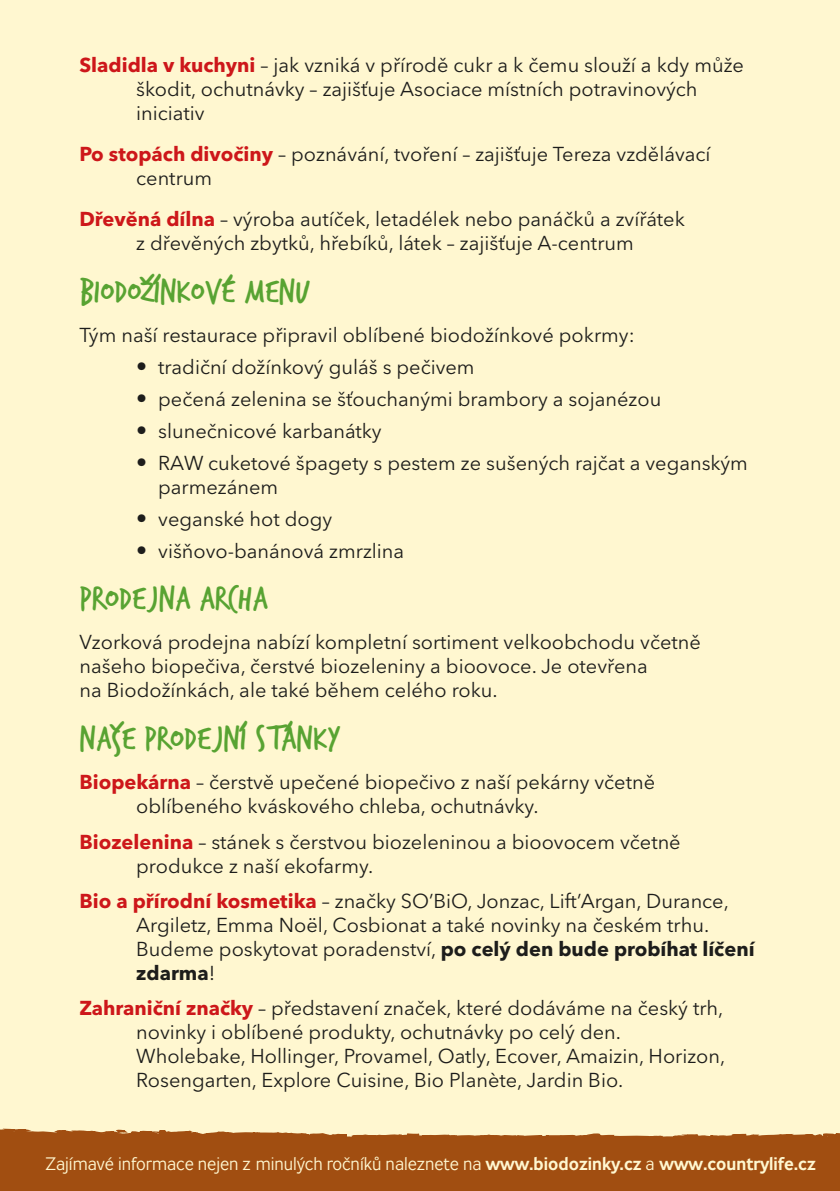
<style>
.page{position:relative;width:840px;height:1191px;background:#fff}
.page>*{position:absolute;margin:0;border:0;box-sizing:border-box;transform-origin:0 0}
.t1{font:36px "Country Script";color:#58a332}
.t2{font:20px/24px "Avenir Next LT Pro";color:#1d1d1b}
.t3{font:18px "Zeppelin 31";color:#fff7d0}
.s1{font-weight:700;color:#cd171a}
.s2{font-size:22px}
.s3{font-weight:700}
</style>
<div class="page">
<div style="left:0;top:0;width:839px;height:1191px;background:#fff7d0"></div>
<svg style="left:0;top:1130px;width:839px;height:15px"></svg>
<svg style="left:0;top:1128px;width:30px;height:6px"></svg>
<svg style="left:56px;top:1129px;width:144px;height:7px"></svg>
<svg style="left:308px;top:1132px;width:18px;height:5px"></svg>
<svg style="left:405px;top:1132px;width:18px;height:4px"></svg>
<svg style="left:491px;top:1134px;width:51px;height:5px"></svg>
<div style="left:0;top:1145px;width:839px;height:46px;background:#a14e11"></div>
<p class="t2" style="left:136px;top:53px;width:609px;text-indent:-57px"><span class="s1">Sladidla v kuchyni</span> – jak vzniká v přírodě cukr a k čemu slouží a kdy může škodit, ochutnávky – zajišťuje Asociace místních potravinových iniciativ</p>
<p class="t2" style="left:136px;top:142px;width:575px;text-indent:-57px"><span class="s1">Po stopách divočiny</span> – poznávání, tvoření – zajišťuje Tereza vzdělávací centrum</p>
<p class="t2" style="left:79px;top:207px;width:606px;text-align:center"><span class="s1">Dřevěná dílna</span> – výroba autíček, letadélek nebo panáčků a zvířátek z dřevěných zbytků, hřebíků, látek – zajišťuje A-centrum</p>
<h1 class="t1" style="left:79px;top:273px;width:232px">BIODOŽÍNKOVÉ MENU</h1>
<p class="t2" style="left:79px;top:323px;width:556px">Tým naší restaurace připravil oblíbené biodožínkové pokrmy:</p>
<p class="t2" style="left:136px;top:355px;width:340px"><span class="s2">•</span> tradiční dožínkový guláš s pečivem</p>
<p class="t2" style="left:136px;top:387px;width:526px"><span class="s2">•</span> pečená zelenina se šťouchanými brambory a sojanézou</p>
<p class="t2" style="left:136px;top:419px;width:247px"><span class="s2">•</span> slunečnicové karbanátky</p>
<p class="t2" style="left:158px;top:451px;width:591px;text-indent:-22px"><span class="s2">•</span> RAW cuketové špagety s pestem ze sušených rajčat a veganským parmezánem</p>
<p class="t2" style="left:136px;top:507px;width:197px"><span class="s2">•</span> veganské hot dogy</p>
<p class="t2" style="left:136px;top:539px;width:269px"><span class="s2">•</span> višňovo-banánová zmrzlina</p>
<h1 class="t1" style="left:79px;top:581px;width:190px">PRODEJNA ARCHA</h1>
<p class="t2" style="left:79px;top:630px;width:622px">Vzorková prodejna nabízí kompletní sortiment velkoobchodu včetně našeho biopečiva, čerstvé biozeleniny a bioovoce. Je otevřena<br>na Biodožínkách, ale také během celého roku.</p>
<h1 class="t1" style="left:79px;top:721px;width:262px">NAŠE PRODEJNÍ STÁNKY</h1>
<p class="t2" style="left:136px;top:770px;width:520px;text-indent:-57px"><span class="s1">Biopekárna</span> – čerstvě upečené biopečivo z naší pekárny včetně oblíbeného kváskového chleba, ochutnávky.</p>
<p class="t2" style="left:136px;top:829px;width:545px;text-indent:-57px"><span class="s1">Biozelenina</span> – stánek s čerstvou biozeleninou a bioovocem včetně produkce z naší ekofarmy.</p>
<p class="t2" style="left:136px;top:889px;width:619px;text-indent:-57px"><span class="s1">Bio a přírodní kosmetika</span> – značky SO’BiO, Jonzac, Lift’Argan, Durance, Argiletz, Emma Noël, Cosbionat a také novinky na českém trhu.<br>Budeme poskytovat poradenství, <span class="s3">po celý den bude probíhat líčení zdarma</span>!</p>
<p class="t2" style="left:136px;top:996px;width:590px;text-indent:-57px"><span class="s1">Zahraniční značky</span> – představení značek, které dodáváme na český trh, novinky i oblíbené produkty, ochutnávky po celý den.<br>Wholebake, Hollinger, Provamel, Oatly, Ecover, Amaizin, Horizon, Rosengarten, Explore Cuisine, Bio Planète, Jardin Bio.</p>
<p class="t3" style="left:45px;top:1154px;width:771px">Zajímavé informace nejen z minulých ročníků naleznete na <span class="s3">www.biodozinky.cz</span> a <span class="s3">www.countrylife.cz</span></p>
</div>
